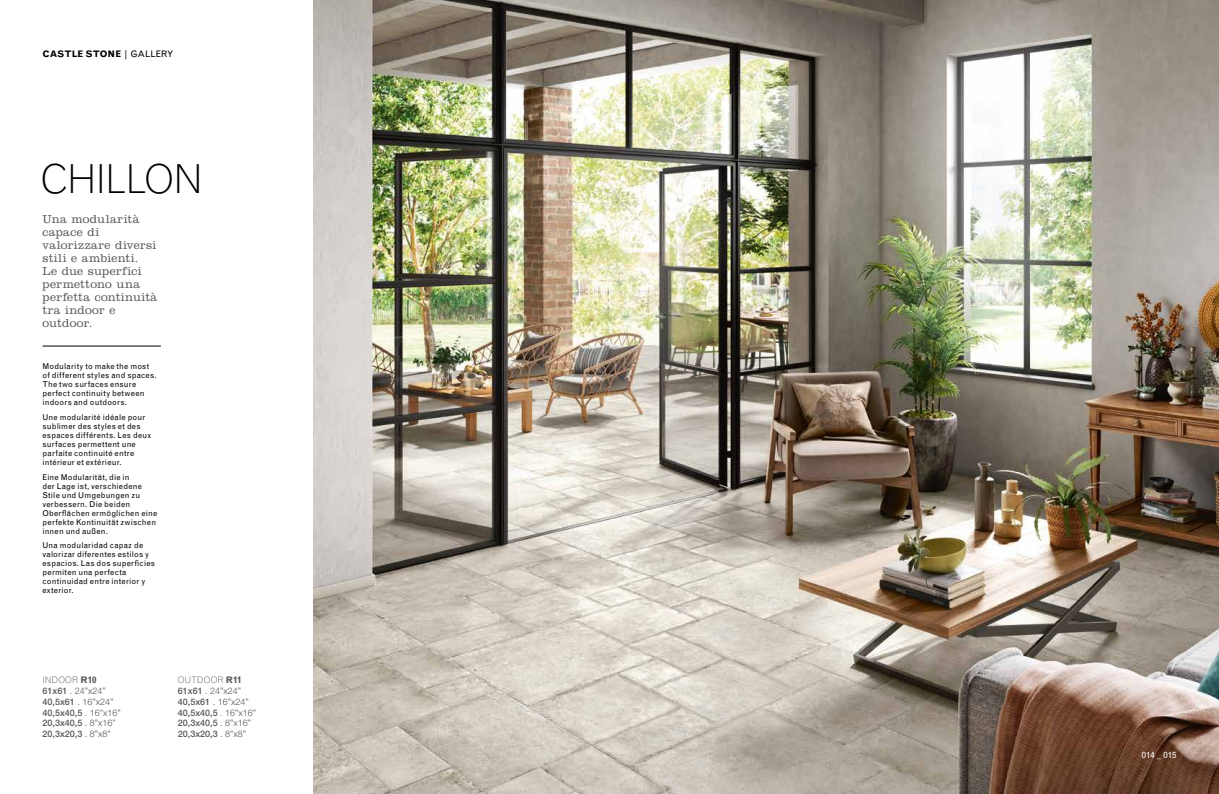
<style>
.page{position:relative;width:1219px;height:794px;background:#fff}
.page>*{position:absolute;margin:0;border:0;box-sizing:border-box;transform-origin:0 0}
.t1{font:300 40px "Grotesque MT Std";letter-spacing:-.035em;color:#000}
.t2{font:300 12px/13px "Clarendon LT Std";letter-spacing:.025em;color:#575756}
.t3{font:500 9px/10.8px "Helvetica Neue LT Std";color:#575756}
.t4{font:300 9px "Grotesque MT Std";letter-spacing:.005em;color:#575756}
.t5{font:700 9px "Grotesque MT Std";letter-spacing:.005em;color:#000}
.t6{font:9px "Grotesque MT Std";letter-spacing:.005em;color:#fff}
.t7{font:8px/9px "Grotesque MT Std";letter-spacing:.025em;color:#000}
.s1{font-weight:400}
.s2{font-weight:700}
.s3{font-weight:300}
</style>
<div class="page">
<img style="left:313px;top:0;width:906px;height:794px">
<hr style="left:43px;top:345px;width:118px;height:1px;background:#000">
<p class="t5" style="left:43px;top:48px;width:132px">CASTLE STONE <span class="s1">| GALLERY</span></p>
<h1 class="t1" style="left:40px;top:154px;width:164px">CHILLON</h1>
<h2 class="t2" style="left:43px;top:213px;width:116px">Una modularità capace di valorizzare diversi stili e ambienti.<br>Le due superfici permettono una perfetta continuità tra indoor e outdoor.</h2>
<p class="t7" style="left:43px;top:362px;width:116px">Modularity to make the most of different styles and spaces.<br>The two surfaces ensure perfect continuity between indoors and outdoors.</p>
<p class="t7" style="left:43px;top:413px;width:110px">Une modularité idéale pour sublimer des styles et des espaces différents. Les deux surfaces permettent une parfaite continuité entre intérieur et extérieur.</p>
<p class="t7" style="left:43px;top:472px;width:116px">Eine Modularität, die in<br>der Lage ist, verschiedene<br>Stile und Umgebungen zu verbessern. Die beiden<br>Oberflächen ermöglichen eine perfekte Kontinuität zwischen innen und außen.</p>
<p class="t7" style="left:43px;top:541px;width:114px">Una modularidad capaz de valorizar diferentes estilos y espacios. Las dos superficies permiten una perfecta continuidad entre interior y exterior.</p>
<p class="t4" style="left:43px;top:674px;width:56px">INDOOR <span class="s2">R10</span></p>
<p class="t3" style="left:43px;top:685px;width:80px">61x61 <span class="s3">. 24”x24”<br></span>40,5x61 <span class="s3">. 16”x24”<br></span>40,5x40,5 <span class="s3">. 16”x16”<br></span>20,3x40,5 <span class="s3">. 8”x16”<br></span>20,3x20,3 <span class="s3">. 8”x8”</span></p>
<p class="t4" style="left:178px;top:674px;width:65px">OUTDOOR <span class="s2">R11</span></p>
<p class="t3" style="left:178px;top:685px;width:80px">61x61 <span class="s3">. 24”x24”<br></span>40,5x61 <span class="s3">. 16”x24”<br></span>40,5x40,5 <span class="s3">. 16”x16”<br></span>20,3x40,5 <span class="s3">. 8”x16”<br></span>20,3x20,3 <span class="s3">. 8”x8”</span></p>
<p class="t6" style="left:1142px;top:749px;width:36px">014 _ 015</p>
</div>
